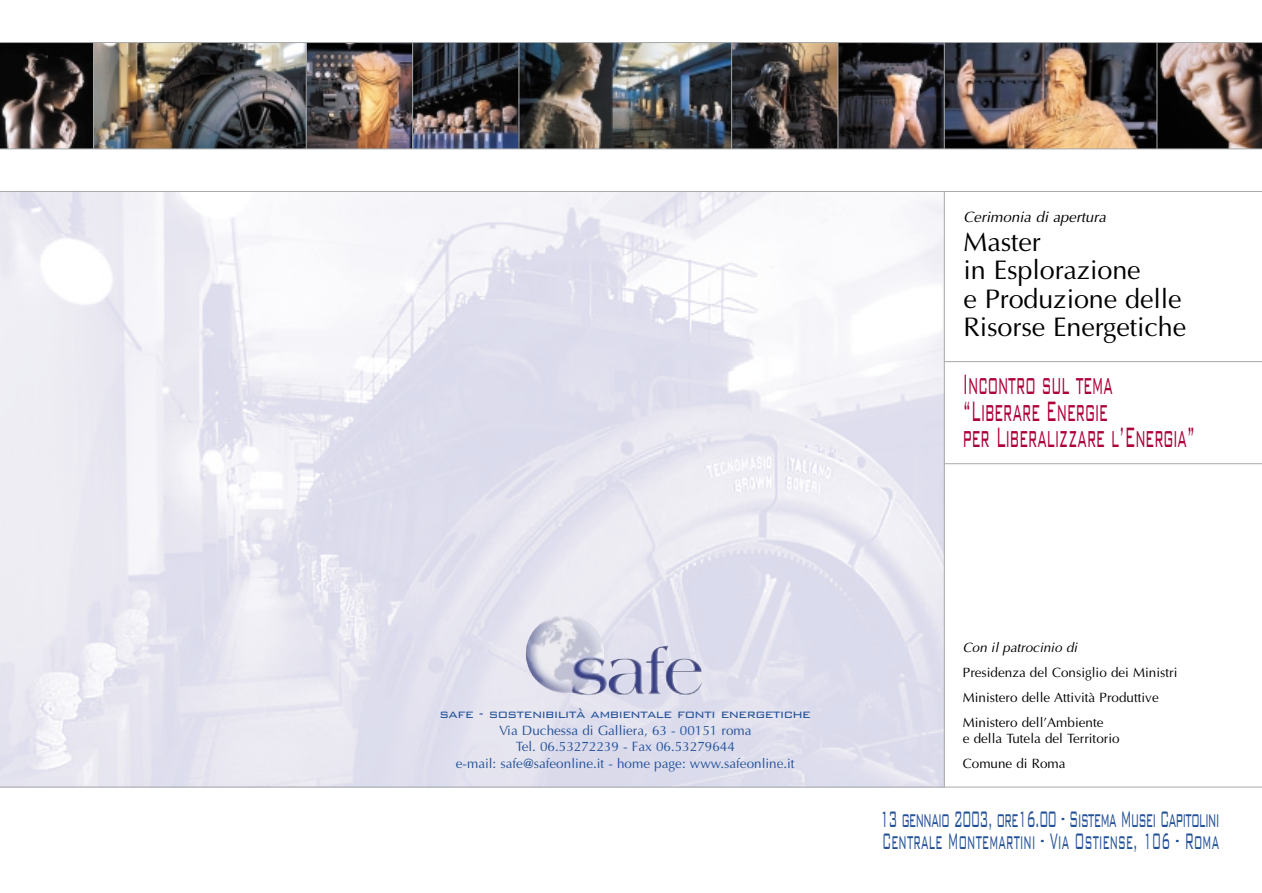
<style>
.page{position:relative;width:1262px;height:893px;background:#fff}
.page>*{position:absolute;margin:0;border:0;box-sizing:border-box;transform-origin:0 0}
.t1{font:300 37.5px/26.7px "Bank Gothic BT";color:#ad0038;scale:.4 1}
.t2{font:300 30px/22.5px "Bank Gothic BT";letter-spacing:-.035em;color:#235198;scale:.4 1}
.t3{font:27px/28.5px "Optima";letter-spacing:-.005em;color:#000}
.t4{font:300 15px "Bank Gothic BT";letter-spacing:-.035em;color:#235198}
.t5{font:italic 15px "Optima";color:#000}
.t6{font:13.5px/25px "Optima";color:#000}
.t7{font:13.5px/16.4px "Optima";color:#235198;text-align:center}
.t8{font:italic 13.5px "Optima";color:#000}
</style>
<div class="page">
<img style="left:0;top:192px;width:944px;height:594px">
<img style="left:1157px;top:43px;width:104px;height:106px">
<img style="left:838px;top:43px;width:106px;height:106px">
<img style="left:945px;top:43px;width:211px;height:106px">
<svg style="left:732px;top:43px;width:105px;height:106px;background:#48403b"></svg>
<img style="left:413px;top:43px;width:105px;height:106px">
<img style="left:519px;top:43px;width:212px;height:106px">
<img style="left:307px;top:43px;width:105px;height:106px">
<svg style="left:0;top:43px;width:93px;height:106px;background:#3a3433"></svg>
<img style="left:94px;top:43px;width:212px;height:106px">
<hr style="left:944px;top:191px;width:1px;height:596px;background:#a6a9aa">
<hr style="left:944px;top:43px;width:1px;height:106px;background:#a6a9aa">
<hr style="left:1156px;top:43px;width:1px;height:106px;background:#a6a9aa">
<hr style="left:93px;top:43px;width:1px;height:106px;background:#a6a9aa">
<hr style="left:306px;top:43px;width:1px;height:106px;background:#a6a9aa">
<hr style="left:412px;top:43px;width:1px;height:106px;background:#a6a9aa">
<hr style="left:518px;top:43px;width:1px;height:106px;background:#a6a9aa">
<hr style="left:731px;top:43px;width:1px;height:106px;background:#a6a9aa">
<hr style="left:837px;top:43px;width:1px;height:106px;background:#a6a9aa">
<hr style="left:0;top:786px;width:1261px;height:1px;background:#a6a9aa">
<img style="left:526px;top:659px;width:81px;height:36px">
<hr style="left:944px;top:361px;width:317px;height:1px;background:#a6a9aa">
<hr style="left:944px;top:463px;width:317px;height:1px;background:#a6a9aa">
<hr style="left:0;top:42px;width:1261px;height:1px;background:#a6a9aa">
<hr style="left:0;top:149px;width:1261px;height:1px;background:#a6a9aa">
<hr style="left:0;top:191px;width:1261px;height:1px;background:#a6a9aa">
<p class="t5" style="left:963px;top:211px;width:144px">Cerimonia di apertura</p>
<h3 class="t3" style="left:963px;top:230px;width:224px">Master<br>in Esplorazione<br>e Produzione delle<br>Risorse Energetiche</h3>
<h1 class="t1" style="left:962px;top:367px;width:583px">Incontro sul tema “Liberare Energie<br>per Liberalizzare l’Energia”</h1>
<p class="t4" style="left:439px;top:704px;width:373px">safe - sostenibilità ambientale fonti energetiche</p>
<p class="t7" style="left:456px;top:723px;width:340px">Via Duchessa di Galliera, 63 - 00151 roma<br>Tel. 06.53272239 - Fax 06.53279644<br>e-mail: safe@safeonline.it - home page: www.safeonline.it</p>
<p class="t8" style="left:962px;top:641px;width:116px">Con il patrocinio di</p>
<p class="t6" style="left:962px;top:661px;width:216px">Presidenza del Consiglio dei Ministri<br>Ministero delle Attività Produttive<br>Ministero dell’Ambiente</p>
<p class="t6" style="left:962px;top:727px;width:158px">e della Tutela del Territorio<br>Comune di Roma</p>
<h2 class="t2" style="left:880px;top:805px;width:849px">13 gennaio 2003, ore16.00 - Sistema Musei Capitolini<br>Centrale Montemartini - Via Ostiense, 106 - Roma</h2>
</div>
